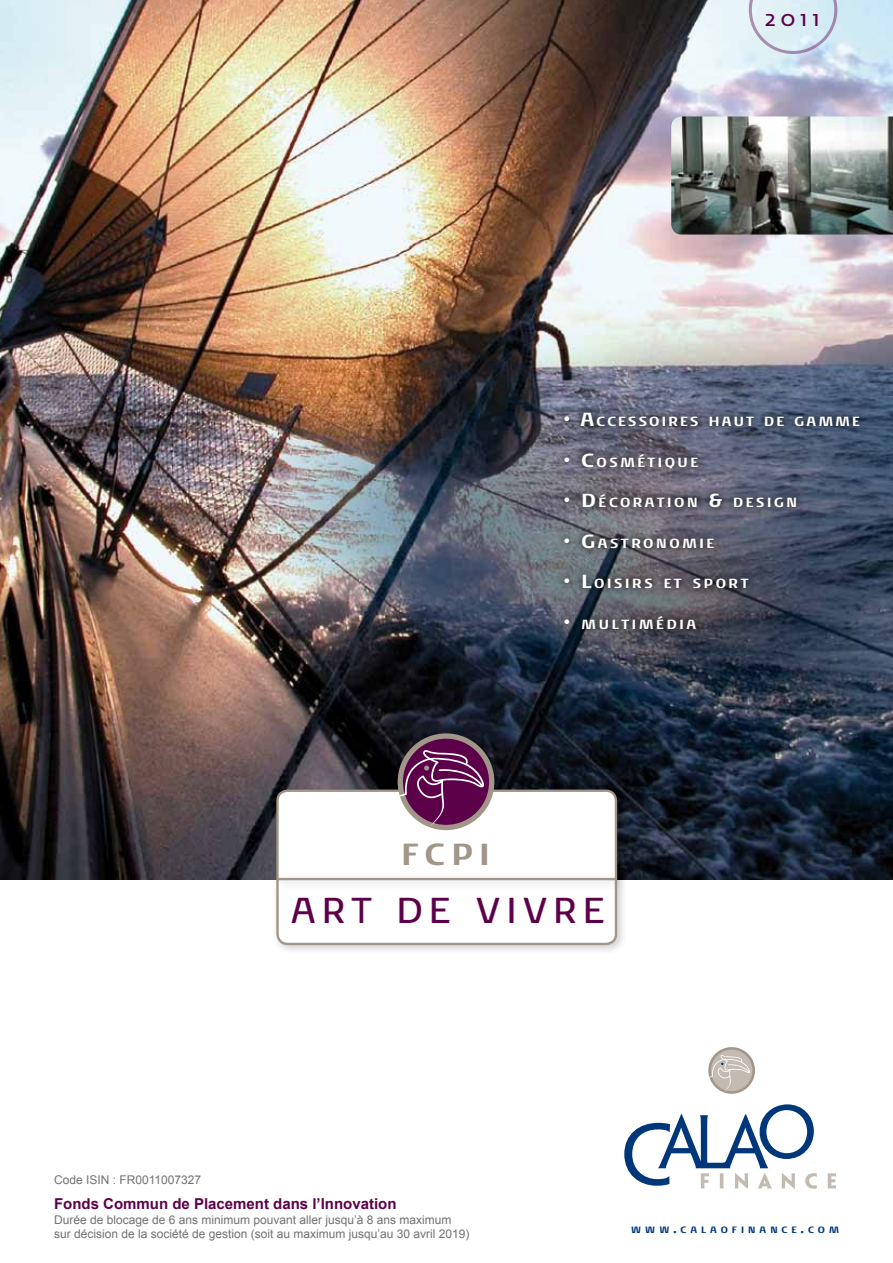
<style>
.page{position:relative;width:893px;height:1263px;background:#fff}
.page>*{position:absolute;margin:0;border:0;box-sizing:border-box;transform-origin:0 0}
.t1{font:37.05px "Noa LT Std";letter-spacing:.17em;color:#5d004a}
.t2{font:700 31.35px "Noa LT Std";color:#a19689}
.t3{font:21px "Noa LT Std";color:#5d004a}
.t4{font:700 15px "Arial";color:#5d004a}
.t5{font:700 13.65px "Noa LT Std";letter-spacing:.185em;color:#fff}
.t6{font:700 13.65px "Noa LT Std";letter-spacing:.165em;color:#fff}
.t7{font:12px/14.4px "Arial";color:#707172}
.t8{font:700 9.45px "Noa LT Std";letter-spacing:.42em;color:#00377a}
.s1{font-size:19.5px}
.s2{font-size:13.5px}
</style>
<div class="page">
<img style="left:0;top:0;width:893px;height:879px">
<svg style="left:827px;top:1173px;width:9px;height:15px"></svg>
<svg style="left:624px;top:1104px;width:193px;height:85px"></svg>
<svg style="left:710px;top:1048px;width:44px;height:44px"></svg>
<div style="left:708px;top:1047px;width:47px;height:47px;border:3px solid #a19689;border-radius:50%"></div>
<svg style="left:708px;top:1055px;width:42px;height:37px;background:#cac4bc"></svg>
<img style="left:671px;top:116px;width:222px;height:119px">
<svg style="left:556px;top:404px;width:310px;height:232px;background:#525768"></svg>
<div style="left:271px;top:784px;width:358px;height:172px;background:#000;opacity:.2"></div>
<div style="left:277px;top:791px;width:339px;height:153px;background:#fff;border-radius:10px"></div>
<div style="left:276px;top:789px;width:341px;height:156px;border:2px solid #a19689;border-radius:10px"></div>
<svg style="left:400px;top:736px;width:92px;height:91px"></svg>
<div style="left:398px;top:733px;width:96px;height:97px;border:5px solid #a19689;border-radius:50%"></div>
<svg style="left:385px;top:750px;width:99px;height:76px"></svg>
<div style="left:272px;top:873px;width:353px;height:18px;background:#000;opacity:.2"></div>
<hr style="left:277px;top:878px;width:338px;height:2px;background:#a19689">
<svg style="left:749px;top:0;width:88px;height:54px;background:#d5e3ee"></svg>
<h3 class="t3" style="left:765px;top:6px;width:57px">2011</h3>
<p class="t6" style="left:563px;top:413px;width:298px"><span class="s1">• A</span>CCESSOIRES HAUT DE GAMME</p>
<p class="t5" style="left:563px;top:453px;width:136px"><span class="s1">• C</span>OSMÉTIQUE</p>
<p class="t5" style="left:563px;top:494px;width:235px"><span class="s1">• D</span> ÉCORATION <span class="s1">&amp;</span> DESIGN</p>
<p class="t5" style="left:563px;top:534px;width:152px"><span class="s1">• G</span>ASTRONOMIE</p>
<p class="t5" style="left:563px;top:575px;width:187px"><span class="s1">• L</span>OISIRS ET SPORT</p>
<p class="t5" style="left:563px;top:615px;width:134px"><span class="s1">•</span> MULTIMÉDIA</p>
<h2 class="t2" style="left:402px;top:834px;width:89px">FCPI</h2>
<h1 class="t1" style="left:291px;top:888px;width:311px">ART DE VI VRE</h1>
<p class="t7" style="left:54px;top:1172px;width:149px">Code ISIN : FR0011007327</p>
<p class="t4" style="left:54px;top:1194px;width:344px">Fonds Commun de Placement dans l’Innovation</p>
<p class="t7" style="left:54px;top:1212px;width:417px">Durée de blocage de 6 ans minimum pouvant aller jusqu’à 8 ans maximum sur décision de la société de gestion (soit au maximum jusqu’au 30 avril 2019)</p>
<p class="t8" style="left:631px;top:1223px;width:209px">WWW<span class="s2">.</span>CALAOFINANCE<span class="s2">.</span>COM</p>
</div>
